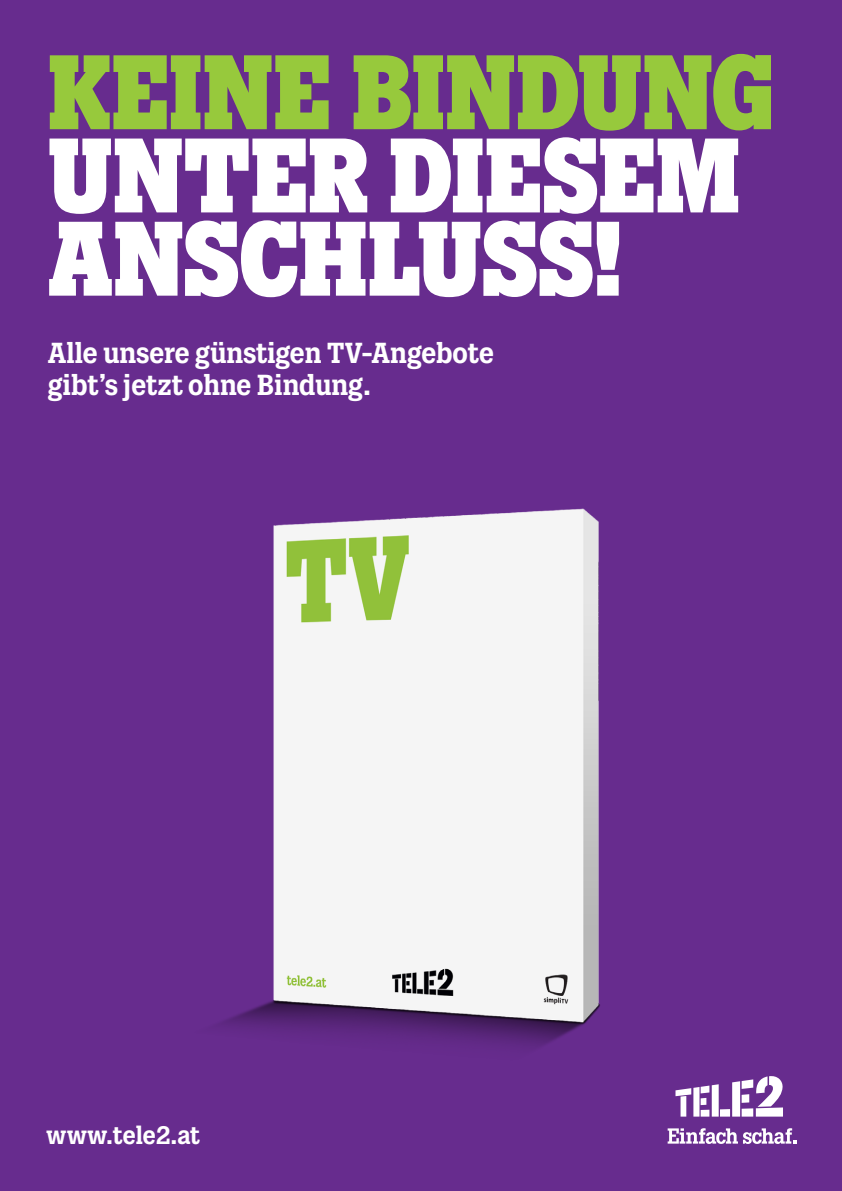
<style>
.page{position:relative;width:842px;height:1191px;background:#672c8e}
.page>*{position:absolute;margin:0;border:0;box-sizing:border-box;transform-origin:0 0}
.t1{font:800 104.2px "Tele 2 Slab";color:#fff}
.t2{font:800 104.2px "Tele 2 Slab";color:#97c93c}
.t3{font:700 28.6px/32px "Tele 2 Slab";color:#fff}
.t4{font:700 25px "Tele 2 Slab";color:#fff}
</style>
<div class="page">
<svg style="left:675px;top:1076px;width:108px;height:40px"></svg>
<svg style="left:668px;top:1128px;width:129px;height:16px"></svg>
<img style="left:221px;top:508px;width:379px;height:539px">
<p class="t2" style="left:48px;top:39px;width:727px">KEINE BINDUNG</p>
<p class="t1" style="left:48px;top:122px;width:694px">UNTER DIESEM</p>
<p class="t1" style="left:48px;top:206px;width:576px">ANSCHLUSS!</p>
<p class="t3" style="left:48px;top:337px;width:448px">Alle unsere günstigen TV-Angebote gibt’s jetzt ohne Bindung.</p>
<p class="t4" style="left:46px;top:1120px;width:155px">www.tele2.at</p>
</div>
